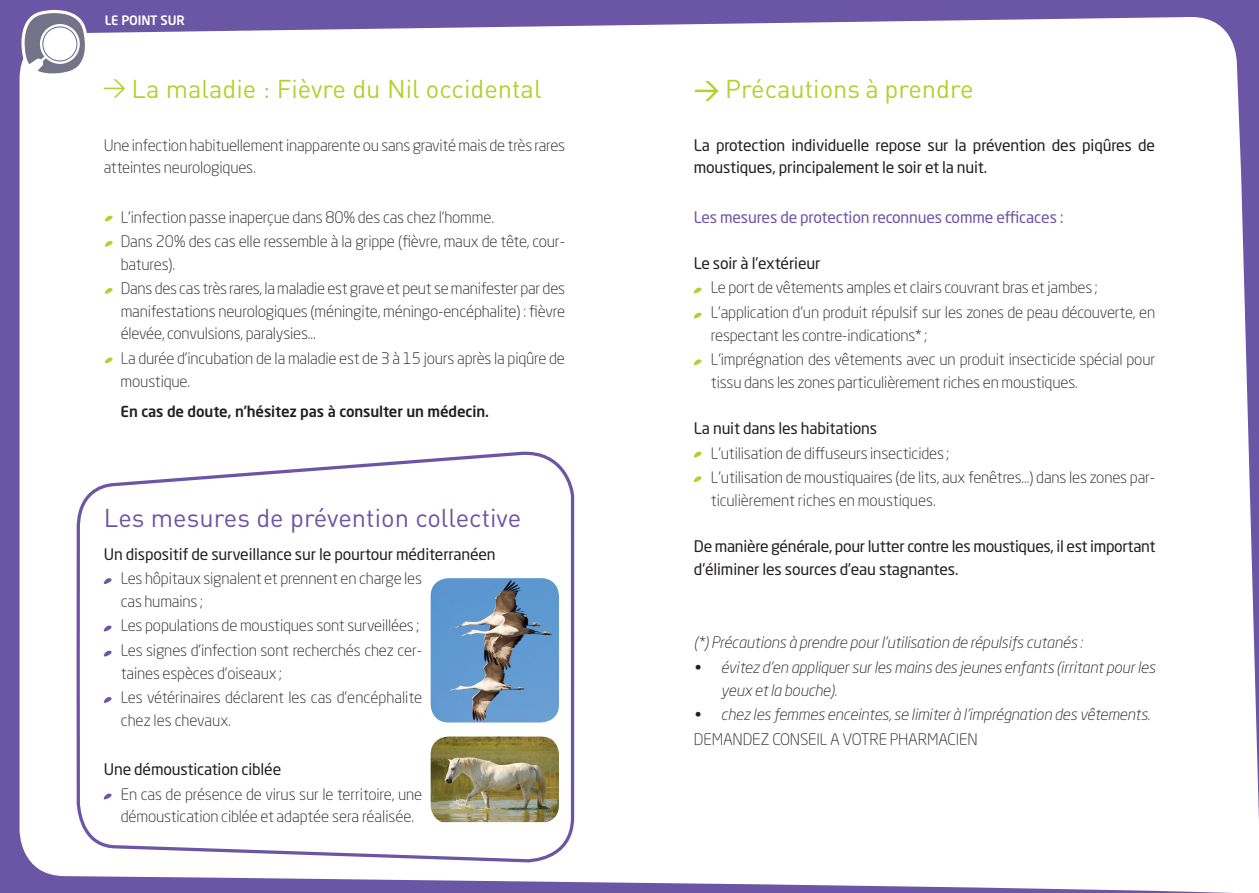
<style>
.page{position:relative;width:1259px;height:893px;background:#6a56a4}
.page>*{position:absolute;margin:0;border:0;box-sizing:border-box;transform-origin:0 0}
.t1{font:25.5px "DINOT";color:#b6cf2f}
.t2{font:25.5px "DINOT";color:#6a56a4}
.t3{font:300 15.75px/24.6px "Neo Sans Std";letter-spacing:-.01em;color:#231f20}
.t4{font:15.75px/22.5px "Neo Sans Std";letter-spacing:-.01em;color:#231f20}
.t5{font:italic 300 15.75px/22.5px "Neo Sans Std";letter-spacing:-.01em;color:#231f20}
.t6{font:15.75px "Neo Sans Std";letter-spacing:-.01em;color:#6a56a4}
.t7{font:500 15px "Neo Sans Std";letter-spacing:-.01em;color:#231f20}
.t8{font:500 12.9px "Neo Sans Std";letter-spacing:-.01em;color:#fff}
.s1{font-family:"DIN Pro";font-weight:500}
</style>
<div class="page">
<div style="left:20px;top:17px;width:1239px;height:876px;background:#fff"></div>
<svg style="left:20px;top:10px;width:67px;height:69px;background:#bab7c6"></svg>
<svg style="left:104px;top:79px;width:21px;height:19px"></svg>
<svg style="left:105px;top:214px;width:10px;height:9px"></svg>
<svg style="left:105px;top:239px;width:10px;height:9px"></svg>
<svg style="left:105px;top:286px;width:10px;height:10px"></svg>
<svg style="left:105px;top:356px;width:10px;height:9px"></svg>
<svg style="left:694px;top:474px;width:9px;height:10px"></svg>
<svg style="left:694px;top:450px;width:9px;height:9px"></svg>
<svg style="left:694px;top:286px;width:9px;height:9px"></svg>
<svg style="left:694px;top:311px;width:9px;height:9px"></svg>
<svg style="left:694px;top:357px;width:9px;height:10px"></svg>
<svg style="left:75px;top:451px;width:501px;height:413px;background:#e7eaed"></svg>
<p class="t8" style="left:105px;top:12px;width:81px">le point sur</p>
<h1 class="t1" style="left:131px;top:73px;width:411px">La maladie : Fièvre du Nil occidental</h1>
<p class="t3" style="left:104px;top:134px;width:463px;line-height:22.5px">Une infection habituellement inapparente ou sans gravité mais de très rares atteintes neurologiques.</p>
<p class="t3" style="left:121px;top:204px;width:446px">L’infection passe inaperçue dans 80% des cas chez l’homme.<br>Dans 20% des cas elle ressemble à la grippe (fièvre, maux de tête, cour-</p>
<p class="t3" style="left:121px;top:252px;width:446px">batures).<br>Dans des cas très rares, la maladie est grave et peut se manifester par des</p>
<p class="t3" style="left:121px;top:300px;width:446px;line-height:22.5px">manifestations neurologiques (méningite, méningo-encéphalite) : fièvre élevée, convulsions, paralysies…</p>
<p class="t3" style="left:121px;top:347px;width:446px;line-height:22.5px">La durée d’incubation de la maladie est de 3 à 15 jours après la piqûre de moustique.</p>
<p class="t7" style="left:120px;top:402px;width:370px">En cas de doute, n’hésitez pas à consulter un médecin.</p>
<h1 class="t2" style="left:104px;top:501px;width:419px">Les mesures de prévention collective</h1>
<p class="t4" style="left:104px;top:542px;width:393px">Un dispositif de surveillance sur le pourtour méditerranéen</p>
<p class="t3" style="left:121px;top:567px;width:303px;line-height:22.5px">Les hôpitaux signalent et prennent en charge les cas humains ;</p>
<p class="t3" style="left:121px;top:613px;width:303px">Les populations de moustiques sont surveillées ;<br>Les signes d’infection sont recherchés chez cer-</p>
<p class="t3" style="left:121px;top:660px;width:303px">taines espèces d’oiseaux ;<br>Les vétérinaires déclarent les cas d’encéphalite</p>
<p class="t3" style="left:121px;top:708px;width:111px">chez les chevaux.</p>
<p class="t4" style="left:104px;top:758px;width:179px">Une démoustication ciblée</p>
<p class="t3" style="left:121px;top:782px;width:303px;line-height:22.5px">En cas de présence de virus sur le territoire, une démoustication ciblée et adaptée sera réalisée.</p>
<h1 class="t1" style="left:694px;top:73px;width:281px"><span class="s1">→</span> Précautions à prendre</h1>
<p class="t4" style="left:694px;top:134px;width:463px">La protection individuelle repose sur la prévention des piqûres de moustiques, principalement le soir et la nuit.</p>
<p class="t6" style="left:694px;top:207px;width:371px">Les mesures de protection reconnues comme efficaces :</p>
<p class="t4" style="left:694px;top:252px;width:128px">Le soir à l’extérieur</p>
<p class="t3" style="left:711px;top:275px;width:446px">Le port de vêtements amples et clairs couvrant bras et jambes ;<br>L’application d’un produit répulsif sur les zones de peau découverte, en</p>
<p class="t3" style="left:711px;top:322px;width:446px">respectant les contre-indications* ;<br>L’imprégnation des vêtements avec un produit insecticide spécial pour</p>
<p class="t3" style="left:711px;top:370px;width:368px">tissu dans les zones particulièrement riches en moustiques.</p>
<p class="t4" style="left:694px;top:417px;width:185px">La nuit dans les habitations</p>
<p class="t3" style="left:711px;top:440px;width:446px">L’utilisation de diffuseurs insecticides ;<br>L’utilisation de moustiquaires (de lits, aux fenêtres…) dans les zones par-</p>
<p class="t3" style="left:711px;top:488px;width:226px">ticulièrement riches en moustiques.</p>
<p class="t4" style="left:694px;top:535px;width:463px">De manière générale, pour lutter contre les moustiques, il est important d’éliminer les sources d’eau stagnantes.</p>
<p class="t5" style="left:694px;top:631px;width:390px">(*) Précautions à prendre pour l’utilisation de répulsifs cutanés :</p>
<p class="t5" style="left:721px;top:656px;width:436px;text-indent:-27px">• évitez d’en appliquer sur les mains des jeunes enfants (irritant pour les yeux et la bouche).</p>
<p class="t5" style="left:694px;top:703px;width:458px">• chez les femmes enceintes, se limiter à l’imprégnation des vêtements.</p>
<p class="t3" style="left:694px;top:727px;width:285px">DEMANDEZ CONSEIL A VOTRE PHARMACIEN</p>
</div>
